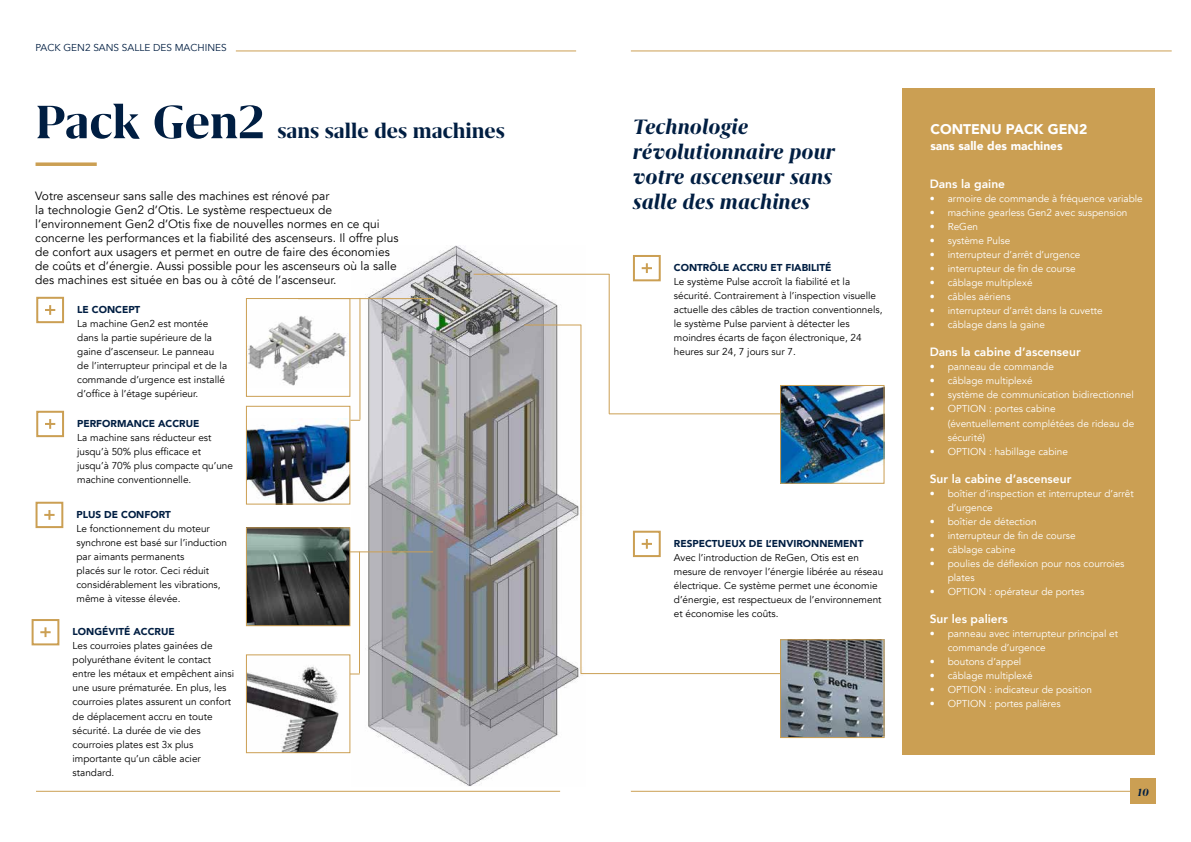
<style>
.page{position:relative;width:1191px;height:842px;background:#fff}
.page>*{position:absolute;margin:0;border:0;box-sizing:border-box;transform-origin:0 0}
.t1{font:700 54px "Grifo M";color:#001e42}
.t2{font:italic 700 24px/25px "Grifo M";color:#001e42}
.t3{font:700 24px "Grifo M";color:#001e42}
.t4{font:900 14px "Avenir";color:#fff}
.t5{font:12px/14px "Avenir";color:#000}
.t6{font:800 12px "Avenir";color:#fff}
.t7{font:900 12px "Avenir";color:#fff}
.t8{font:italic 700 12px "Grifo M";color:#001e42}
.t9{font:10px/14px "Avenir";color:#000}
.t10{font:10px/14px "Avenir";color:#fff}
.t11{font:900 10px "Avenir";color:#001e42}
.t12{font:10px "Avenir";color:#001e42}
.s1{color:#fff}
</style>
<div class="page">
<svg style="left:36px;top:162px;width:61px;height:4px"></svg>
<hr style="left:631px;top:51px;width:540px;height:1px;background:#cb9f53">
<hr style="left:631px;top:791px;width:524px;height:1px;background:#cb9f53">
<hr style="left:36px;top:791px;width:524px;height:1px;background:#cb9f53">
<div style="left:1130px;top:779px;width:25px;height:25px;background:#cb9f53"></div>
<img style="left:351px;top:246px;width:234px;height:540px">
<hr style="left:236px;top:51px;width:340px;height:1px;background:#cb9f53">
<hr style="left:349px;top:552px;width:84px;height:1px;background:#cb9f53">
<hr style="left:359px;top:552px;width:1px;height:121px;background:#cb9f53">
<hr style="left:298px;top:298px;width:136px;height:1px;background:#cb9f53">
<div style="left:903px;top:88px;width:252px;height:667px;background:#cb9f53"></div>
<svg style="left:641px;top:263px;width:11px;height:10px"></svg>
<div style="left:633px;top:255px;width:27px;height:26px;border:2px solid #cb9f53"></div>
<svg style="left:641px;top:539px;width:11px;height:10px"></svg>
<div style="left:633px;top:531px;width:27px;height:26px;border:2px solid #cb9f53"></div>
<img style="left:782px;top:387px;width:100px;height:94px">
<div style="left:780px;top:385px;width:104px;height:98px;border:1px solid #cb9f53"></div>
<img style="left:782px;top:641px;width:100px;height:95px">
<div style="left:780px;top:639px;width:104px;height:99px;border:1px solid #cb9f53"></div>
<hr style="left:609px;top:274px;width:1px;height:140px;background:#cb9f53">
<hr style="left:581px;top:673px;width:199px;height:1px;background:#cb9f53">
<hr style="left:609px;top:414px;width:171px;height:1px;background:#cb9f53">
<svg style="left:45px;top:419px;width:10px;height:10px"></svg>
<div style="left:36px;top:411px;width:28px;height:26px;border:2px solid #cb9f53"></div>
<svg style="left:44px;top:510px;width:11px;height:10px"></svg>
<div style="left:36px;top:502px;width:27px;height:26px;border:2px solid #cb9f53"></div>
<svg style="left:40px;top:627px;width:11px;height:10px"></svg>
<div style="left:32px;top:619px;width:27px;height:26px;border:2px solid #cb9f53"></div>
<img style="left:248px;top:666px;width:91px;height:85px">
<div style="left:246px;top:655px;width:104px;height:98px;border:1px solid #cb9f53"></div>
<img style="left:248px;top:530px;width:100px;height:94px">
<div style="left:246px;top:528px;width:104px;height:98px;border:1px solid #cb9f53"></div>
<svg style="left:45px;top:305px;width:10px;height:10px"></svg>
<div style="left:36px;top:297px;width:28px;height:26px;border:2px solid #cb9f53"></div>
<img style="left:248px;top:418px;width:100px;height:84px">
<div style="left:246px;top:406px;width:104px;height:98px;border:1px solid #cb9f53"></div>
<img style="left:248px;top:316px;width:99px;height:70px">
<div style="left:246px;top:298px;width:104px;height:99px;border:1px solid #cb9f53"></div>
<hr style="left:473px;top:274px;width:136px;height:1px;background:#cb9f53">
<hr style="left:524px;top:325px;width:57px;height:1px;background:#cb9f53">
<hr style="left:581px;top:325px;width:1px;height:349px;background:#cb9f53">
<hr style="left:360px;top:298px;width:1px;height:122px;background:#cb9f53">
<p class="t12" style="left:36px;top:41px;width:193px">PACK GEN2 SANS SALLE DES MACHINES</p>
<h1 class="t1" style="left:35px;top:94px;width:231px">Pack Gen2</h1>
<h2 class="t3" style="left:277px;top:119px;width:229px">sans salle des machines</h2>
<p class="t5" style="left:35px;top:189px;width:365px">Votre ascenseur sans salle des machines est rénové par<br>la technologie Gen2 d’Otis. Le système respectueux de l’environnement Gen2 d’Otis fixe de nouvelles normes en ce qui concerne les performances et la fiabilité des ascenseurs. Il offre plus de confort aux usagers et permet en outre de faire des économies de coûts et d’énergie. Aussi possible pour les ascenseurs où la salle des machines est située en bas ou à côté de l’ascenseur.</p>
<p class="t11" style="left:77px;top:301px;width:65px">LE CONCEPT</p>
<p class="t9" style="left:77px;top:317px;width:151px">La machine Gen2 est montée dans la partie supérieure de la gaine d’ascenseur. Le panneau de l’interrupteur principal et de la commande d’urgence est installé d’office à l’étage supérieur.</p>
<p class="t11" style="left:77px;top:415px;width:124px">PERFORMANCE ACCRUE</p>
<p class="t9" style="left:77px;top:431px;width:157px">La machine sans réducteur est jusqu’à 50% plus efficace et jusqu’à 70% plus compacte qu’une machine conventionnelle.</p>
<p class="t11" style="left:76px;top:506px;width:96px">PLUS DE CONFORT</p>
<p class="t9" style="left:76px;top:522px;width:152px">Le fonctionnement du moteur synchrone est basé sur l’induction par aimants permanents<br>placés sur le rotor. Ceci réduit considérablement les vibrations, même à vitesse élevée.</p>
<p class="t11" style="left:73px;top:623px;width:104px">LONGÉVITÉ ACCRUE</p>
<p class="t9" style="left:73px;top:639px;width:163px">Les courroies plates gainées de polyuréthane évitent le contact entre les métaux et empêchent ainsi une usure prématurée. En plus, les courroies plates assurent un confort de déplacement accru en toute sécurité. La durée de vie des courroies plates est 3x plus importante qu’un câble acier standard.</p>
<h2 class="t2" style="left:633px;top:114px;width:204px">Technologie révolutionnaire pour votre ascenseur sans salle des machines</h2>
<p class="t11" style="left:674px;top:259px;width:159px">CONTRÔLE ACCRU ET FIABILITÉ</p>
<p class="t9" style="left:674px;top:275px;width:210px">Le système Pulse accroît la fiabilité et la sécurité. Contrairement à l’inspection visuelle actuelle des câbles de traction conventionnels, le système Pulse parvient à détecter les moindres écarts de façon électronique, 24 heures sur 24, 7 jours sur 7.</p>
<p class="t11" style="left:674px;top:535px;width:191px">RESPECTUEUX DE L’ENVIRONNEMENT</p>
<p class="t9" style="left:674px;top:551px;width:211px">Avec l’introduction de ReGen, Otis est en mesure de renvoyer l’énergie libérée au réseau électrique. Ce système permet une économie d’énergie, est respectueux de l’environnement et économise les coûts.<span class="s1">tenance is complete.</span></p>
<h3 class="t4" style="left:930px;top:117px;width:158px">CONTENU PACK GEN2</h3>
<p class="t7" style="left:930px;top:136px;width:134px">sans salle des machines</p>
<p class="t6" style="left:929px;top:175px;width:77px">Dans la gaine</p>
<p class="t10" style="left:929px;top:192px;width:215px">• armoire de commande à fréquence variable</p>
<p class="t10" style="left:929px;top:206px;width:199px">• machine gearless Gen2 avec suspension</p>
<p class="t10" style="left:929px;top:220px;width:50px">• ReGen</p>
<p class="t10" style="left:929px;top:234px;width:82px">• système Pulse</p>
<p class="t10" style="left:929px;top:248px;width:152px">• interrupteur d’arrêt d’urgence</p>
<p class="t10" style="left:929px;top:262px;width:147px">• interrupteur de fin de course</p>
<p class="t10" style="left:929px;top:276px;width:104px">• câblage multiplexé</p>
<p class="t10" style="left:929px;top:290px;width:82px">• câbles aériens</p>
<p class="t10" style="left:929px;top:304px;width:174px">• interrupteur d’arrêt dans la cuvette</p>
<p class="t10" style="left:929px;top:318px;width:117px">• câblage dans la gaine</p>
<p class="t6" style="left:929px;top:343px;width:152px">Dans la cabine d’ascenseur</p>
<p class="t10" style="left:929px;top:360px;width:126px">• panneau de commande</p>
<p class="t10" style="left:929px;top:374px;width:104px">• câblage multiplexé</p>
<p class="t10" style="left:929px;top:388px;width:206px">• système de communication bidirectionnel</p>
<p class="t10" style="left:947px;top:402px;width:188px;text-indent:-18px">• OPTION : portes cabine<br>(éventuellement complétées de rideau de sécurité)</p>
<p class="t10" style="left:929px;top:444px;width:140px">• OPTION : habillage cabine</p>
<p class="t6" style="left:929px;top:469px;width:143px">Sur la cabine d’ascenseur</p>
<p class="t10" style="left:947px;top:486px;width:187px;text-indent:-18px">• boîtier d’inspection et interrupteur d’arrêt d’urgence</p>
<p class="t10" style="left:929px;top:514px;width:108px">• boîtier de détection</p>
<p class="t10" style="left:929px;top:528px;width:147px">• interrupteur de fin de course</p>
<p class="t10" style="left:929px;top:542px;width:87px">• câblage cabine</p>
<p class="t10" style="left:947px;top:556px;width:178px;text-indent:-18px">• poulies de déflexion pour nos courroies plates</p>
<p class="t10" style="left:929px;top:584px;width:156px">• OPTION : opérateur de portes</p>
<p class="t6" style="left:929px;top:609px;width:80px">Sur les paliers</p>
<p class="t10" style="left:947px;top:626px;width:172px;text-indent:-18px">• panneau avec interrupteur principal et commande d’urgence</p>
<p class="t10" style="left:929px;top:654px;width:93px">• boutons d’appel</p>
<p class="t10" style="left:929px;top:668px;width:104px">• câblage multiplexé</p>
<p class="t10" style="left:929px;top:682px;width:164px">• OPTION : indicateur de position</p>
<p class="t10" style="left:929px;top:696px;width:132px">• OPTION : portes palières</p>
<p class="t8" style="left:1136px;top:786px;width:15px">0A10</p>
</div>
